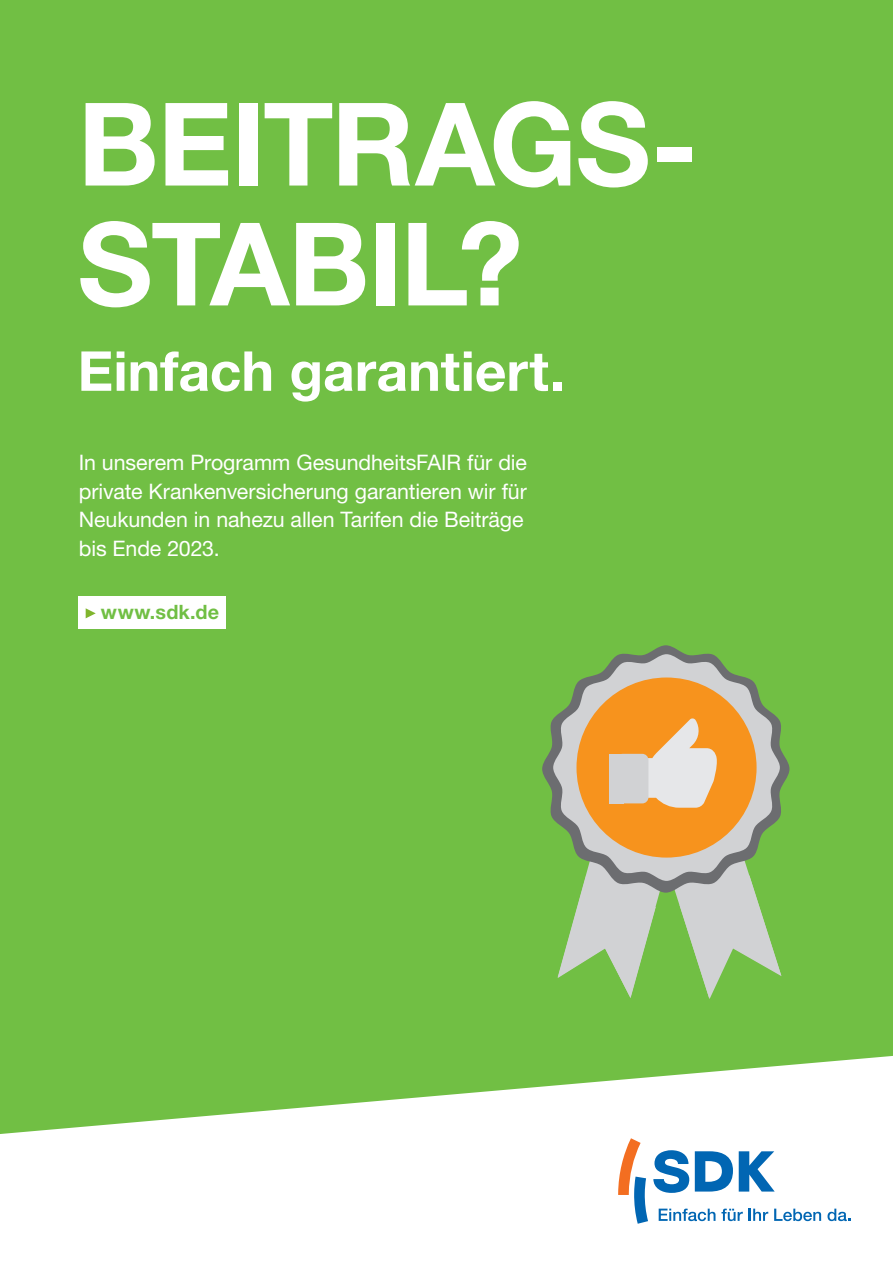
<style>
.page{position:relative;width:893px;height:1263px;background:#71bf44}
.page>*{position:absolute;margin:0;border:0;box-sizing:border-box;transform-origin:0 0}
.t1{font:700 115.5px/119.9px "Helvetica Neue LT Std";letter-spacing:-.015em;color:#fff}
.t2{font:700 55.05px "Helvetica Neue LT Std";color:#fff}
.t3{font:21.45px/28.5px "Helvetica Neue LT Std";letter-spacing:-.005em;color:#fff}
.t4{font:700 19.8px "Helvetica Neue LT Std";letter-spacing:.01em;color:#71bf44}
</style>
<div class="page">
<svg style="left:0;top:1056px;width:893px;height:207px;fill:#fff"></svg>
<div style="left:79px;top:596px;width:147px;height:32px;background:#fff"></div>
<svg style="left:86px;top:608px;width:10px;height:10px"></svg>
<svg style="left:618px;top:1138px;width:203px;height:86px;background:#c2d5e5"></svg>
<svg style="left:827px;top:1208px;width:23px;height:13px"></svg>
<svg style="left:542px;top:645px;width:247px;height:174px"></svg>
<svg style="left:553px;top:654px;width:227px;height:170px"></svg>
<div style="left:576px;top:677px;width:181px;height:180px;background:#f7931d;border-radius:50%"></div>
<svg style="left:558px;top:718px;width:223px;height:281px"></svg>
<h1 class="t1" style="left:78px;top:82px;width:622px">BEITRAGS-<br>STABIL?</h1>
<h2 class="t2" style="left:78px;top:337px;width:489px">Einfach garantiert.</h2>
<p class="t3" style="left:79px;top:448px;width:450px">In unserem Programm GesundheitsFAIR für die private Krankenversicherung garantieren wir für Neukunden in nahezu allen Tarifen die Beiträge bis Ende 2023.</p>
<p class="t4" style="left:101px;top:600px;width:120px">www.sdk.de</p>
</div>
